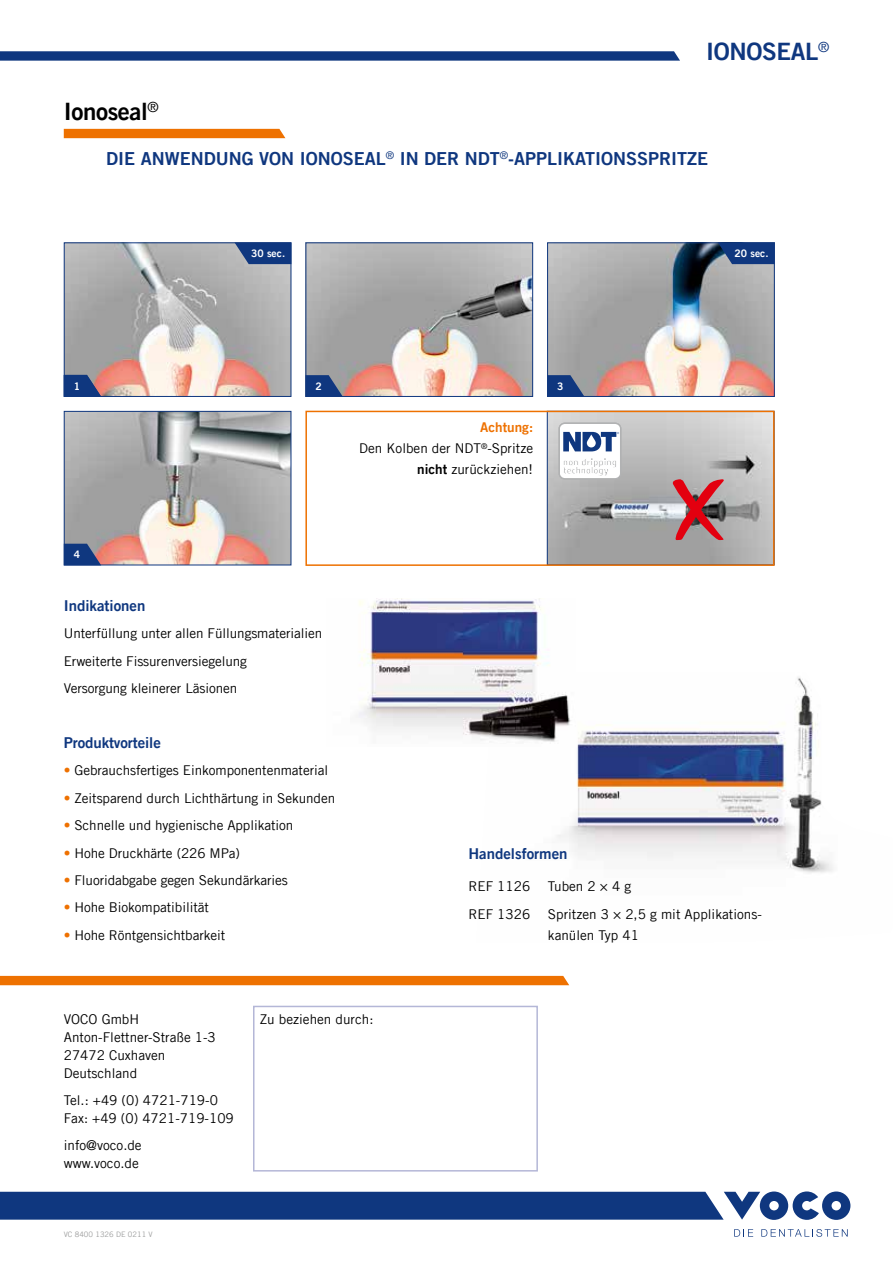
<style>
.page{position:relative;width:893px;height:1263px;background:#fff}
.page>*{position:absolute;margin:0;border:0;box-sizing:border-box;transform-origin:0 0}
.t1{font:24px "Trade Gothic LT Com Bd 2";letter-spacing:-.015em;color:#0f377f}
.t2{font:24px "Trade Gothic LT Com Bd 2";color:#000}
.t3{font:18px "Trade Gothic LT Com Bd 2";color:#0f377f}
.t4{font:15px "Trade Gothic LT Com Bd 2";color:#0f377f}
.t5{font:13.5px/18px "Trade Gothic LT Com";letter-spacing:-.005em;color:#000}
.t6{font:13.5px "Trade Gothic LT Com Bd 2";color:#ee7100}
.t7{font:10.35px "Trade Gothic LT Com Bd 2";color:#fff}
.t8{font:7.5px "Trade Gothic LT Com";color:#9c9d9d}
.s1{font-family:"Trade Gothic LT Com Bd 2"}
.s2{color:#ee7100}
</style>
<div class="page">
<img style="left:557px;top:677px;width:276px;height:196px">
<img style="left:358px;top:599px;width:218px;height:147px">
<svg style="left:734px;top:1229px;width:19px;height:7px"></svg>
<svg style="left:761px;top:1229px;width:87px;height:8px"></svg>
<svg style="left:0;top:1191px;width:850px;height:29px;background:#294c8c"></svg>
<svg style="left:0;top:51px;width:680px;height:10px;background:#1f4487"></svg>
<div style="left:0;top:976px;width:569px;height:9px;background:#ee7100"></div>
<div style="left:253px;top:1006px;width:285px;height:165px;border:2px solid #b4b7d7"></div>
<img style="left:549px;top:414px;width:223px;height:149px">
<div style="left:559px;top:423px;width:62px;height:56px;background:#fff;border-radius:6px"></div>
<div style="left:559px;top:423px;width:62px;height:56px;border:1px solid #b1b2b3;border-radius:6px"></div>
<svg style="left:563px;top:432px;width:56px;height:19px"></svg>
<svg style="left:563px;top:458px;width:54px;height:24px"></svg>
<svg style="left:671px;top:479px;width:53px;height:61px;background:#b36368"></svg>
<img style="left:307px;top:244px;width:224px;height:151px">
<div style="left:305px;top:242px;width:228px;height:155px;border:1px solid #0f377f"></div>
<svg style="left:305px;top:375px;width:38px;height:22px"></svg>
<img style="left:66px;top:413px;width:223px;height:150px">
<div style="left:64px;top:411px;width:227px;height:154px;border:1px solid #0f377f"></div>
<svg style="left:64px;top:544px;width:37px;height:21px"></svg>
<img style="left:66px;top:244px;width:223px;height:151px">
<div style="left:64px;top:242px;width:227px;height:155px;border:1px solid #0f377f"></div>
<svg style="left:64px;top:375px;width:37px;height:22px"></svg>
<svg style="left:234px;top:242px;width:57px;height:22px"></svg>
<img style="left:549px;top:244px;width:224px;height:151px">
<div style="left:547px;top:242px;width:228px;height:155px;border:1px solid #0f377f"></div>
<svg style="left:547px;top:375px;width:38px;height:22px"></svg>
<svg style="left:718px;top:242px;width:57px;height:22px"></svg>
<div style="left:305px;top:411px;width:470px;height:155px;border:2px solid #ee7100"></div>
<div style="left:64px;top:129px;width:221px;height:9px;background:#ee7100"></div>
<h1 class="t1" style="left:706px;top:37px;width:124px">Ionoseal<sup>®</sup></h1>
<h1 class="t2" style="left:64px;top:97px;width:96px">Ionoseal<sup>®</sup></h1>
<h2 class="t3" style="left:106px;top:147px;width:603px">Di e Anwendung von Ionoseal<sup>®</sup> i n der N DT<sup>®</sup>-Appli kationsspritze</h2>
<p class="t7" style="left:251px;top:247px;width:35px">30 sec.</p>
<p class="t7" style="left:735px;top:247px;width:35px">20 sec.</p>
<p class="t7" style="left:74px;top:380px;width:8px">31</p>
<p class="t7" style="left:74px;top:548px;width:8px">4</p>
<p class="t7" style="left:315px;top:380px;width:8px">2</p>
<p class="t4" style="left:64px;top:596px;width:83px">Indikationen</p>
<p class="t5" style="left:64px;top:620px;width:260px;line-height:27.5px">Unterfüllung unter allen Füllungsmaterialien<br>Erweiterte Fissurenversiegelung<br>Versorgung kleinerer Läsionen</p>
<p class="t6" style="left:480px;top:419px;width:54px">Achtung:</p>
<p class="t5" style="left:359px;top:438px;width:175px;line-height:21px;text-align:right">Den Kolben der NDT<sup>®</sup>-Spritze <span class="s1">nicht</span> zurückziehen!</p>
<p class="t7" style="left:557px;top:380px;width:8px">3</p>
<p class="t4" style="left:64px;top:733px;width:99px">Produktvorteile</p>
<p class="t5" style="left:64px;top:761px;width:266px"><span class="s2">•</span> Gebrauchsfertiges Einkomponentenmaterial</p>
<p class="t5" style="left:64px;top:789px;width:273px"><span class="s2">•</span> Zeitsparend durch Lichthärtung in Sekunden</p>
<p class="t5" style="left:64px;top:816px;width:231px"><span class="s2">•</span> Schnelle und hygienische Applikation</p>
<p class="t5" style="left:64px;top:843px;width:178px"><span class="s2">•</span> Hohe Druckhärte (226 MPa)</p>
<p class="t5" style="left:64px;top:871px;width:226px"><span class="s2">•</span> Fluoridabgabe gegen Sekundärkaries</p>
<p class="t5" style="left:64px;top:898px;width:147px"><span class="s2">•</span> Hohe Biokompatibilität</p>
<p class="t5" style="left:64px;top:926px;width:163px"><span class="s2">•</span> Hohe Röntgensichtbarkeit</p>
<p class="t5" style="left:64px;top:1009px;width:154px">VOCO GmbH<br>Anton-Flettner-Straße 1-3<br>27472 Cuxhaven<br>Deutschland</p>
<p class="t5" style="left:64px;top:1090px;width:172px">Tel.: +49 (0) 4721-719-0<br>Fax: +49 (0) 4721-719-109</p>
<p class="t5" style="left:64px;top:1135px;width:79px">info@voco.de www.voco.de</p>
<p class="t8" style="left:64px;top:1229px;width:90px">VC 8400 1326 DE 0211 V</p>
<p class="t5" style="left:260px;top:1009px;width:115px">Zu beziehen durch:</p>
<p class="t4" style="left:468px;top:845px;width:101px">Handelsformen</p>
<p class="t5" style="left:468px;top:877px;width:63px">REF 1126</p>
<p class="t5" style="left:548px;top:877px;width:85px">Tuben 2 × 4 g</p>
<p class="t5" style="left:468px;top:905px;width:63px">REF 1326</p>
<p class="t5" style="left:548px;top:903px;width:215px;line-height:21px">Spritzen 3 × 2,5 g mit Applikations&shy;kanülen Typ 41</p>
</div>
